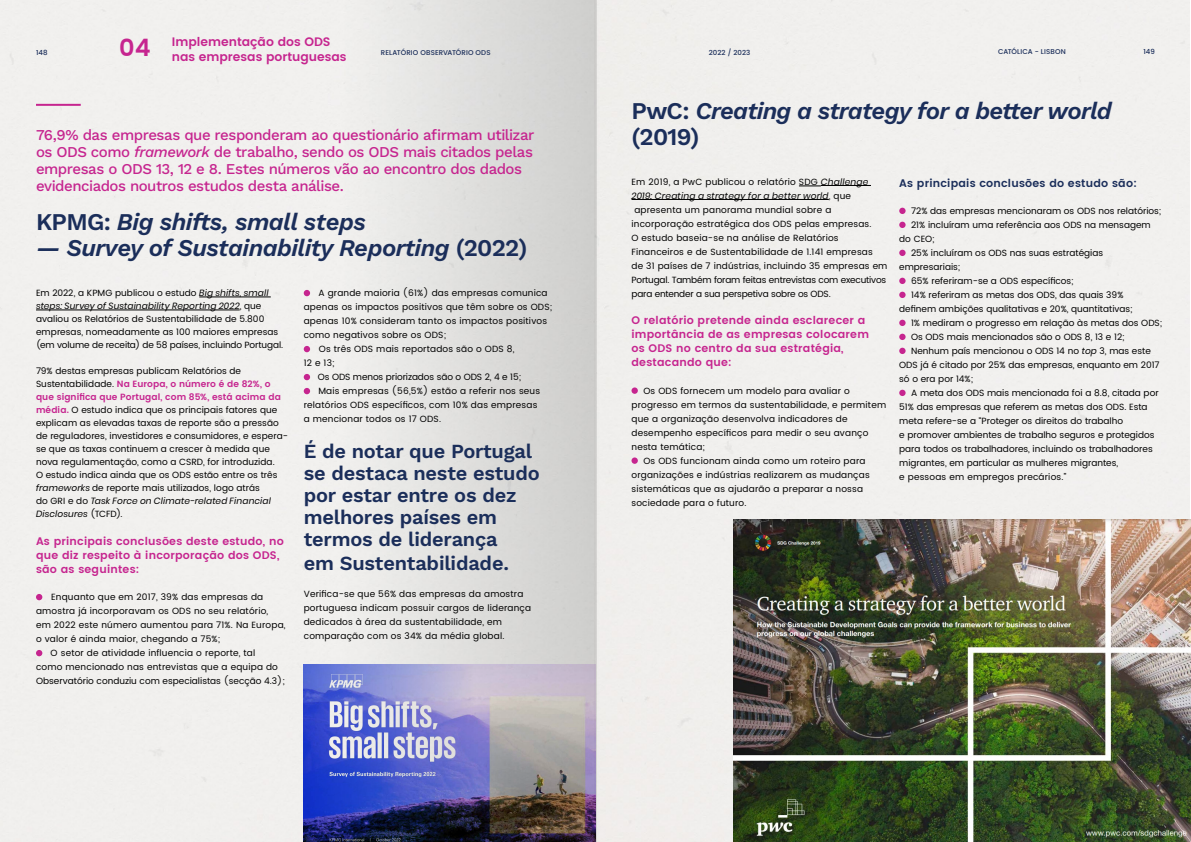
<style>
.page{position:relative;width:1191px;height:842px;background:#fff}
.page>*{position:absolute;margin:0;border:0;box-sizing:border-box;transform-origin:0 0}
.t1{font:italic 600 24px/26px "Work Sans";letter-spacing:-.025em;color:#1b2e5a}
.t2{font:600 20px/22px "Work Sans";letter-spacing:-.01em;color:#1b2e5a}
.t3{font:500 15px/17px "Work Sans";letter-spacing:-.035em;color:#c6258f}
.t4{font:600 12.3px/14.3px "Poppins";color:#c6258f}
.t5{font:600 11px/14px "Poppins";letter-spacing:.02em;color:#c6258f}
.t6{font:600 11px "Poppins";letter-spacing:.02em;color:#1b2e5a}
.t7{font:9px/13px "Poppins";letter-spacing:.01em;color:#000}
.t8{font:9px "Poppins";letter-spacing:-.02em;color:#000}
.t9{font:italic 9px "Poppins";letter-spacing:.02em;color:#000}
.t10{font:9px "Poppins";letter-spacing:-.01em;color:#000}
.t11{font:500 7px "Poppins";letter-spacing:.01em;color:#1b2e5a}
.s1{font-size:24px}
.s2{font-style:italic}
.s3{font-style:normal}
.s4{font-weight:600;color:#c6258f}
</style>
<div class="page">
<img style="left:0;top:0;width:1189px;height:842px">
<hr style="left:36px;top:104px;width:45px;height:2px;background:#c6258f">
<img style="left:304px;top:664px;width:291px;height:178px">
<hr style="left:199px;top:297px;width:72px;height:1px;background:#000">
<hr style="left:36px;top:310px;width:204px;height:1px;background:#000">
<svg style="left:36px;top:594px;width:6px;height:6px"></svg>
<svg style="left:36px;top:650px;width:6px;height:6px"></svg>
<svg style="left:304px;top:290px;width:6px;height:6px"></svg>
<svg style="left:304px;top:346px;width:6px;height:6px"></svg>
<svg style="left:304px;top:374px;width:6px;height:6px"></svg>
<svg style="left:304px;top:388px;width:6px;height:6px"></svg>
<svg style="left:799px;top:186px;width:22px;height:1px"></svg>
<hr style="left:821px;top:185px;width:50px;height:1px;background:#000">
<hr style="left:631px;top:199px;width:198px;height:1px;background:#000">
<div style="left:631px;top:387px;width:7px;height:7px;background:#c6258f;border-radius:50%"></div>
<div style="left:631px;top:457px;width:7px;height:7px;background:#c6258f;border-radius:50%"></div>
<svg style="left:899px;top:208px;width:6px;height:6px"></svg>
<svg style="left:899px;top:222px;width:6px;height:6px"></svg>
<svg style="left:899px;top:250px;width:6px;height:6px"></svg>
<svg style="left:899px;top:278px;width:6px;height:6px"></svg>
<svg style="left:899px;top:292px;width:6px;height:6px"></svg>
<svg style="left:899px;top:320px;width:6px;height:6px"></svg>
<svg style="left:899px;top:334px;width:6px;height:6px"></svg>
<svg style="left:899px;top:348px;width:6px;height:6px"></svg>
<svg style="left:899px;top:390px;width:6px;height:6px"></svg>
<img style="left:734px;top:520px;width:457px;height:322px">
<h3 class="t4" style="left:172px;top:35px;width:176px;text-indent:-52px"><span class="s1">04</span> Implementação dos ODS nas empresas portuguesas</h3>
<p class="t11" style="left:36px;top:47px;width:13px">148</p>
<p class="t11" style="left:381px;top:48px;width:111px">RELATÓRIO OBSERVATÓRIO ODS</p>
<p class="t11" style="left:708px;top:48px;width:43px">2022 / 2023</p>
<p class="t11" style="left:998px;top:47px;width:69px">CATÓLICA - LISBON</p>
<p class="t11" style="left:1143px;top:46px;width:13px">149</p>
<p class="t3" style="left:36px;top:126px;width:500px">76,9% das empresas que responderam ao questionário afirmam utilizar os ODS como <span class="s2">framework</span> de trabalho, sendo os ODS mais citados pelas empresas o ODS 13, 12 e 8. Estes números vão ao encontro dos dados evidenciados noutros estudos desta análise.</p>
<h1 class="t1" style="left:36px;top:207px;width:331px"><span class="s3">KPMG:</span> Big shifts, small steps</h1>
<h1 class="t1" style="left:36px;top:233px;width:493px">— Survey of Sustainability Reporting <span class="s3">(2022)</span></h1>
<p class="t7" style="left:36px;top:287px;width:249px">Em 2022, a KPMG publicou o estudo <span class="s2">Big shifts, small steps: Survey of Sustainability Reporting 2022</span>, que avaliou os Relatórios de Sustentabilidade de 5.800 empresas, nomeadamente as 100 maiores empresas (em volume de receita) de 58 países, incluindo Portugal.</p>
<p class="t7" style="left:36px;top:365px;width:253px">79% destas empresas publicam Relatórios de Sustentabilidade. <span class="s4">Na Europa, o número é de 82%, o que significa que Portugal, com 85%, está acima da média.</span> O estudo indica que os principais fatores que explicam as elevadas taxas de reporte são a pressão de reguladores, investidores e consumidores, e espera&shy;se que as taxas continuem a crescer à medida que nova regulamentação, como a CSRD, for introduzida.<br>O estudo indica ainda que os ODS estão entre os três <span class="s2">frameworks</span> de reporte mais utilizados, logo atrás<br>do GRI e do <span class="s2">Task Force on Climate-related Financial Disclosures</span> (TCFD).</p>
<p class="t5" style="left:36px;top:535px;width:249px">As principais conclusões deste estudo, no que diz respeito à incorporação dos ODS, são as seguintes:</p>
<p class="t7" style="left:51px;top:591px;width:213px">Enquanto que em 2017, 39% das empresas da</p>
<p class="t7" style="left:36px;top:605px;width:234px">amostra já incorporavam os ODS no seu relatório,</p>
<p class="t7" style="left:36px;top:619px;width:251px">em 2022 este número aumentou para 71%. Na Europa,</p>
<p class="t7" style="left:36px;top:633px;width:186px">o valor é ainda maior, chegando a 75%;</p>
<p class="t7" style="left:51px;top:647px;width:206px">O setor de atividade influencia o reporte, tal</p>
<p class="t7" style="left:36px;top:661px;width:243px">como mencionado nas entrevistas que a equipa do</p>
<p class="t7" style="left:36px;top:675px;width:250px">Observatório conduziu com especialistas (secção 4.3);</p>
<p class="t7" style="left:318px;top:287px;width:231px">A grande maioria (61%) das empresas comunica</p>
<p class="t7" style="left:304px;top:301px;width:250px">apenas os impactos positivos que têm sobre os ODS;</p>
<p class="t7" style="left:304px;top:315px;width:245px">apenas 10% consideram tanto os impactos positivos</p>
<p class="t7" style="left:304px;top:329px;width:144px">como negativos sobre os ODS;</p>
<p class="t7" style="left:319px;top:343px;width:197px">Os três ODS mais reportados são o ODS 8,</p>
<p class="t7" style="left:304px;top:357px;width:32px">12 e 13;</p>
<p class="t10" style="left:318px;top:371px;width:205px">Os ODS menos priorizados são o ODS 2, 4 e 15;</p>
<p class="t7" style="left:318px;top:385px;width:223px">Mais empresas (56,5%) estão a referir nos seus</p>
<p class="t7" style="left:304px;top:399px;width:235px">relatórios ODS específicos, com 10% das empresas</p>
<p class="t7" style="left:304px;top:413px;width:139px">a mencionar todos os 17 ODS.</p>
<h2 class="t2" style="left:304px;top:440px;width:237px">É de notar que Portugal se destaca neste estudo por estar entre os dez melhores países em termos de liderança</h2>
<h2 class="t2" style="left:304px;top:551px;width:207px">em Sustentabilidade.</h2>
<p class="t7" style="left:304px;top:587px;width:229px;line-height:14px">Verifica-se que 56% das empresas da amostra portuguesa indicam possuir cargos de liderança dedicados à área da sustentabilidade, em comparação com os 34% da média global.</p>
<h1 class="t1" style="left:631px;top:96px;width:482px"><span class="s3">PwC:</span> Creating a strategy for a better world <span class="s3">(2019)</span></h1>
<p class="t7" style="left:631px;top:175px;width:238px">Em 2019, a PwC publicou o relatório SDG <span class="s2">Challenge</span></p>
<p class="t9" style="left:631px;top:190px;width:221px">2019: Creating a strategy for a better world<span class="s3">, que</span></p>
<p class="t7" style="left:634px;top:203px;width:198px">apresenta um panorama mundial sobre a</p>
<p class="t7" style="left:631px;top:217px;width:242px">incorporação estratégica dos ODS pelas empresas.</p>
<p class="t7" style="left:631px;top:231px;width:209px">O estudo baseia-se na análise de Relatórios</p>
<p class="t7" style="left:631px;top:245px;width:243px">Financeiros e de Sustentabilidade de 1.141 empresas</p>
<p class="t7" style="left:631px;top:259px;width:257px">de 31 países de 7 indústrias, incluindo 35 empresas em</p>
<p class="t8" style="left:631px;top:273px;width:256px">Portugal. Também foram feitas entrevistas com executivos</p>
<p class="t8" style="left:631px;top:287px;width:201px">para entender a sua perspetiva sobre os ODS.</p>
<p class="t5" style="left:631px;top:313px;width:239px">O relatório pretende ainda esclarecer a importância de as empresas colocarem os ODS no centro da sua estratégia, destacando que:</p>
<p class="t7" style="left:643px;top:384px;width:208px">Os ODS fornecem um modelo para avaliar o</p>
<p class="t7" style="left:631px;top:398px;width:256px">progresso em termos da sustentabilidade, e permitem</p>
<p class="t7" style="left:631px;top:412px;width:217px">que a organização desenvolva indicadores de</p>
<p class="t7" style="left:631px;top:426px;width:238px">desempenho específicos para medir o seu avanço</p>
<p class="t7" style="left:631px;top:440px;width:75px">nesta temática;</p>
<p class="t7" style="left:643px;top:454px;width:224px">Os ODS funcionam ainda como um roteiro para</p>
<p class="t7" style="left:631px;top:468px;width:240px">organizações e indústrias realizarem as mudanças</p>
<p class="t7" style="left:631px;top:482px;width:233px">sistemáticas que as ajudarão a preparar a nossa</p>
<p class="t7" style="left:631px;top:496px;width:116px">sociedade para o futuro.</p>
<p class="t6" style="left:899px;top:175px;width:239px">As principais conclusões do estudo são:</p>
<p class="t7" style="left:911px;top:205px;width:252px">72% das empresas mencionaram os ODS nos relatórios;</p>
<p class="t7" style="left:911px;top:219px;width:241px">21% incluíram uma referência aos ODS na mensagem</p>
<p class="t7" style="left:899px;top:233px;width:37px">do CEO;</p>
<p class="t7" style="left:911px;top:247px;width:194px">25% incluíram os ODS nas suas estratégias</p>
<p class="t7" style="left:899px;top:261px;width:63px">empresariais;</p>
<p class="t7" style="left:911px;top:275px;width:164px">65% referiram-se a ODS específicos;</p>
<p class="t7" style="left:911px;top:289px;width:214px">14% referiram as metas dos ODS, das quais 39%</p>
<p class="t7" style="left:899px;top:303px;width:235px">definem ambições qualitativas e 20%, quantitativas;</p>
<p class="t7" style="left:911px;top:317px;width:253px">1% mediram o progresso em relação às metas dos ODS;</p>
<p class="t7" style="left:911px;top:331px;width:215px">Os ODS mais mencionados são o ODS 8, 13 e 12;</p>
<p class="t7" style="left:911px;top:345px;width:241px">Nenhum país mencionou o ODS 14 no <span class="s2">top</span> 3, mas este</p>
<p class="t7" style="left:899px;top:359px;width:262px">ODS já é citado por 25% das empresas, enquanto em 2017</p>
<p class="t7" style="left:899px;top:373px;width:76px">só o era por 14%;</p>
<p class="t7" style="left:911px;top:387px;width:249px">A meta dos ODS mais mencionada foi a 8.8, citada por</p>
<p class="t7" style="left:899px;top:401px;width:250px">51% das empresas que referem as metas dos ODS. Esta</p>
<p class="t7" style="left:899px;top:415px;width:225px">meta refere-se a “Proteger os direitos do trabalho</p>
<p class="t7" style="left:899px;top:429px;width:257px">e promover ambientes de trabalho seguros e protegidos</p>
<p class="t7" style="left:899px;top:443px;width:255px">para todos os trabalhadores, incluindo os trabalhadores</p>
<p class="t7" style="left:899px;top:457px;width:220px">migrantes, em particular as mulheres migrantes,</p>
<p class="t7" style="left:899px;top:471px;width:168px">e pessoas em empregos precários.”</p>
</div>
